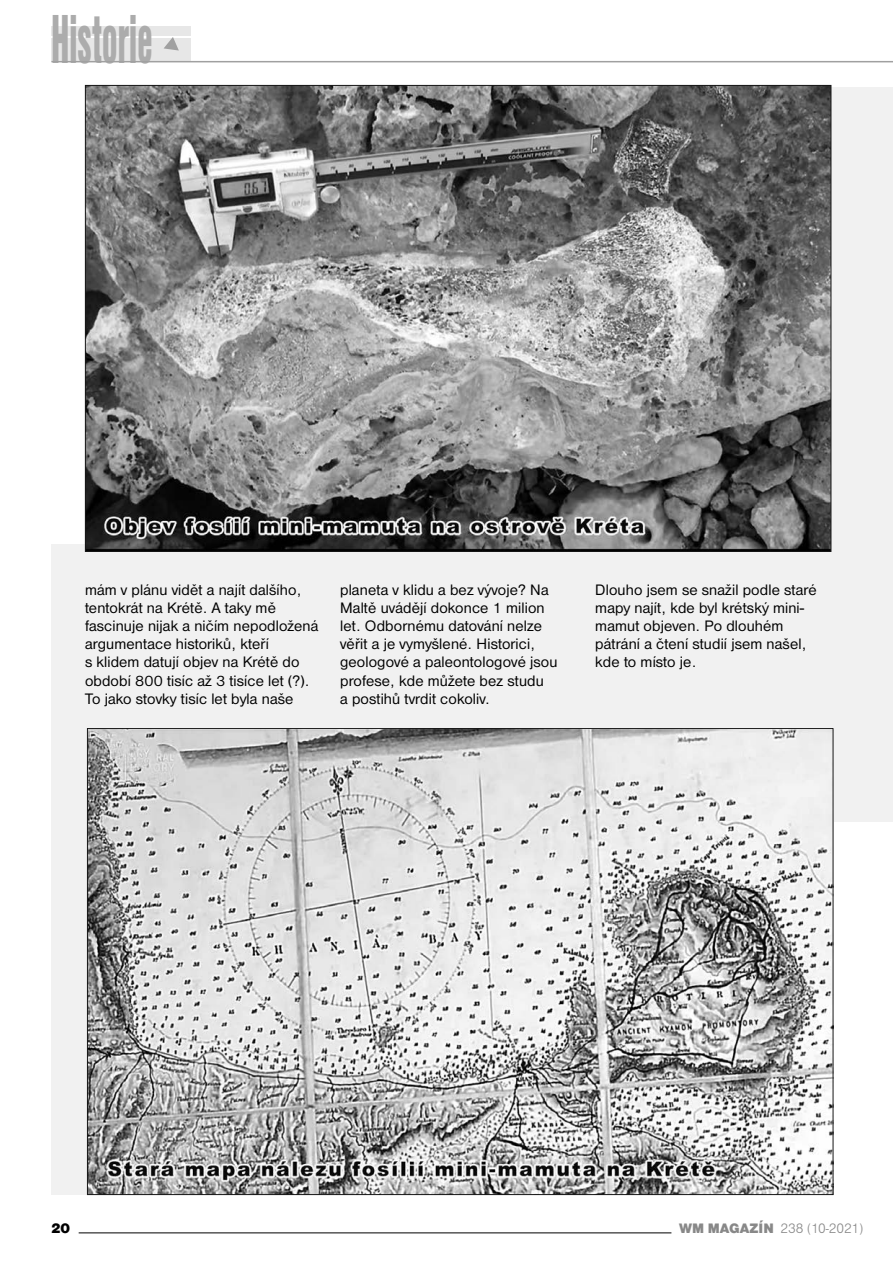
<style>
.page{position:relative;width:893px;height:1263px;background:#fff}
.page>*{position:absolute;margin:0;border:0;box-sizing:border-box;transform-origin:0 0}
.t1{font:72px "Nimbus San DEE Blac Cond";color:#acacac;scale:.55 1}
.t2{font:15.75px/18.1px "Nimbus San DEE";letter-spacing:.01em;color:#000}
.t3{font:14.25px "Nimbus San DEE Ligh";color:#888}
.t4{font:14.25px "Nimbus San DEE Blac";color:#000}
.s1{font-family:"Nimbus San DEE Blac"}
</style>
<div class="page">
<hr style="left:79px;top:1232px;width:592px;height:1px;background:#000">
<div style="left:809px;top:87px;width:84px;height:403px;background:#f1f1f1"></div>
<div style="left:426px;top:384px;width:467px;height:438px;background:#f1f1f1"></div>
<div style="left:51px;top:544px;width:488px;height:651px;background:#f1f1f1"></div>
<img style="left:87px;top:87px;width:742px;height:463px">
<img style="left:89px;top:730px;width:742px;height:463px">
<div style="left:51px;top:26px;width:139px;height:9px;background:#e7e7e7"></div>
<div style="left:51px;top:38px;width:139px;height:24px;background:#e7e7e7"></div>
<svg style="left:164px;top:37px;width:15px;height:14px"></svg>
<hr style="left:51px;top:61px;width:842px;height:1px;background:#a0a0a0">
<h1 class="t1" style="left:51px;top:13px;width:186px">Historie</h1>
<p class="t2" style="left:85px;top:581px;width:235px">mám v plánu vidět a najít dalšího, tentokrát na Krétě. A taky mě fascinuje nijak a ničím nepodložená argumentace historiků, kteří<br>s klidem datují objev na Krétě do období 800 tisíc až 3 tisíce let (?).<br>To jako stovky tisíc let byla naše</p>
<p class="t2" style="left:340px;top:581px;width:219px">planeta v klidu a bez vývoje? Na<br>Maltě uvádějí dokonce 1 milion let. Odbornému datování nelze věřit a je vymyšlené. Historici, geologové a paleontologové jsou profese, kde můžete bez studu<br>a postihů tvrdit cokoliv.</p>
<p class="t2" style="left:595px;top:581px;width:223px">Dlouho jsem se snažil podle staré mapy najít, kde byl krétský mini&shy;mamut objeven. Po dlouhém pátrání a čtení studií jsem našel, kde to místo je.</p>
<p class="t4" style="left:51px;top:1223px;width:21px">20</p>
<p class="t3" style="left:679px;top:1223px;width:186px"><span class="s1">WM MAGAZÍN</span> 238 (10-2021)</p>
</div>
